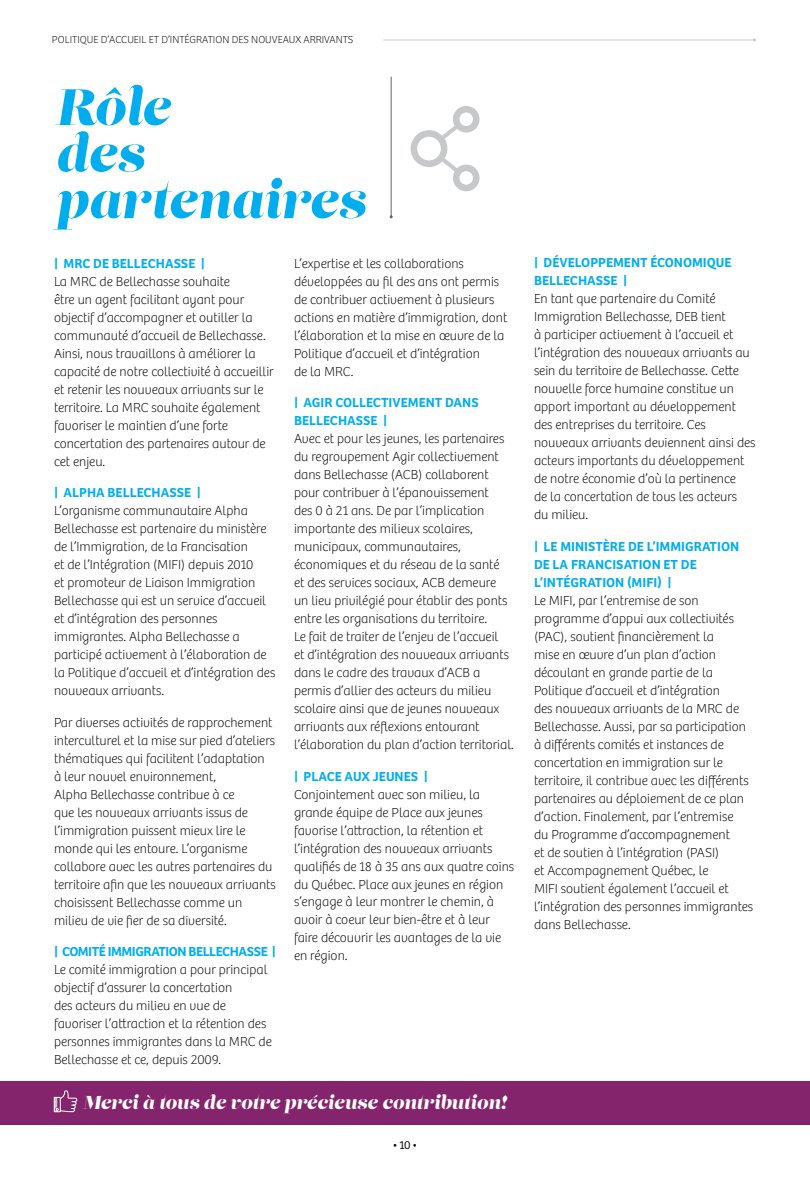
<style>
.page{position:relative;width:810px;height:1188px;background:#fff}
.page>*{position:absolute;margin:0;border:0;box-sizing:border-box;transform-origin:0 0}
.t1{font:italic 51px/46.5px "Lust Didone";color:#00aeef}
.t2{font:italic 18.6px "Lust Didone";color:#fff}
.t3{font:100 13.5px/18px "Bree";color:#000}
.t4{font:600 13.5px/18px "Bree";color:#00aeef}
.t5{font:600 13.5px "Bree";letter-spacing:-.035em;color:#00aeef}
.t6{font:300 12px "Bree";color:#000}
.t7{font:100 10.5px "Bree";color:#000}
</style>
<div class="page">
<hr style="left:383px;top:40px;width:371px;height:1px;background:#c7c8ca">
<div style="left:0;top:1081px;width:810px;height:43px;background:#84246d"></div>
<hr style="left:391px;top:77px;width:1px;height:140px;background:#636466">
<svg style="left:411px;top:106px;width:69px;height:85px"></svg>
<svg style="left:54px;top:1090px;width:23px;height:22px"></svg>
<p class="t7" style="left:52px;top:33px;width:303px">POLITIQUE D’ACCUEIL ET D’INTÉGRATION DES NOUVEAUX ARRIVANTS</p>
<h1 class="t1" style="left:57px;top:87px;width:312px">Rôle<br>des partenaires</h1>
<p class="t4" style="left:54px;top:255px;width:153px">| MRC DE BELLECHASSE |</p>
<p class="t3" style="left:54px;top:273px;width:221px">La MRC de Bellechasse souhaite<br>être un agent facilitant ayant pour objectif d’accompagner et outiller la communauté d’accueil de Bellechasse.<br>Ainsi, nous travaillons à améliorer la capacité de notre collectivité à accueillir et retenir les nouveaux arrivants sur le territoire. La MRC souhaite également favoriser le maintien d’une forte concertation des partenaires autour de cet enjeu.</p>
<p class="t4" style="left:54px;top:484px;width:148px">| ALPHA BELLECHASSE |</p>
<p class="t3" style="left:54px;top:502px;width:223px">L’organisme communautaire Alpha Bellechasse est partenaire du ministère de l’Immigration, de la Francisation<br>et de l’Intégration (MIFI) depuis 2010<br>et promoteur de Liaison Immigration Bellechasse qui est un service d’accueil et d’intégration des personnes immigrantes. Alpha Bellechasse a participé activement à l’élaboration de la Politique d’accueil et d’intégration des nouveaux arrivants.</p>
<p class="t3" style="left:54px;top:714px;width:223px">Par diverses activités de rapprochement interculturel et la mise sur pied d’ateliers thématiques qui facilitent l’adaptation<br>à leur nouvel environnement,<br>Alpha Bellechasse contribue à ce<br>que les nouveaux arrivants issus de l’immigration puissent mieux lire le monde qui les entoure. L’organisme collabore avec les autres partenaires du territoire afin que les nouveaux arrivants choisissent Bellechasse comme un milieu de vie fier de sa diversité.</p>
<p class="t5" style="left:54px;top:944px;width:223px">| COMITÉ IMMIGRATION BELLECHASSE |</p>
<p class="t3" style="left:54px;top:961px;width:219px">Le comité immigration a pour principal objectif d’assurer la concertation<br>des acteurs du milieu en vue de favoriser l’attraction et la rétention des personnes immigrantes dans la MRC de Bellechasse et ce, depuis 2009.</p>
<p class="t3" style="left:294px;top:254px;width:215px">L’expertise et les collaborations développées au fil des ans ont permis de contribuer activement à plusieurs actions en matière d’immigration, dont l’élaboration et la mise en œuvre de la Politique d’accueil et d’intégration<br>de la MRC.</p>
<p class="t4" style="left:294px;top:394px;width:186px">| AGIR COLLECTIVEMENT DANS<br>BELLECHASSE |</p>
<p class="t3" style="left:294px;top:430px;width:221px">Avec et pour les jeunes, les partenaires du regroupement Agir collectivement dans Bellechasse (ACB) collaborent pour contribuer à l’épanouissement<br>des 0 à 21 ans. De par l’implication importante des milieux scolaires, municipaux, communautaires, économiques et du réseau de la santé<br>et des services sociaux, ACB demeure un lieu privilégié pour établir des ponts entre les organisations du territoire.<br>Le fait de traiter de l’enjeu de l’accueil<br>et d’intégration des nouveaux arrivants dans le cadre des travaux d’ACB a permis d’allier des acteurs du milieu scolaire ainsi que de jeunes nouveaux arrivants aux réflexions entourant l’élaboration du plan d’action territorial.</p>
<p class="t4" style="left:294px;top:767px;width:135px">| PLACE AUX JEUNES |</p>
<p class="t3" style="left:294px;top:785px;width:222px">Conjointement avec son milieu, la grande équipe de Place aux jeunes favorise l’attraction, la rétention et l’intégration des nouveaux arrivants qualifiés de 18 à 35 ans aux quatre coins du Québec. Place aux jeunes en région s’engage à leur montrer le chemin, à avoir à coeur leur bien-être et à leur faire découvrir les avantages de la vie en région.</p>
<h2 class="t2" style="left:83px;top:1091px;width:426px">Merci à tous de votre précieuse contribution!</h2>
<p class="t6" style="left:392px;top:1138px;width:27px">• 10 •</p>
<p class="t4" style="left:534px;top:254px;width:199px">| DÉVELOPPEMENT ÉCONOMIQUE<br>BELLECHASSE |</p>
<p class="t3" style="left:534px;top:290px;width:223px">En tant que partenaire du Comité Immigration Bellechasse, DEB tient<br>à participer activement à l’accueil et l’intégration des nouveaux arrivants au sein du territoire de Bellechasse. Cette nouvelle force humaine constitue un apport important au développement des entreprises du territoire. Ces nouveaux arrivants deviennent ainsi des acteurs importants du développement de notre économie d’où la pertinence<br>de la concertation de tous les acteurs<br>du milieu.</p>
<p class="t4" style="left:534px;top:538px;width:207px">| LE MINISTÈRE DE L’IMMIGRATION<br>DE LA FRANCISATION ET DE<br>L’INTÉGRATION (MIFI) |</p>
<p class="t3" style="left:534px;top:592px;width:221px">Le MIFI, par l’entremise de son programme d’appui aux collectivités (PAC), soutient financièrement la<br>mise en œuvre d’un plan d’action découlant en grande partie de la Politique d’accueil et d’intégration<br>des nouveaux arrivants de la MRC de Bellechasse. Aussi, par sa participation à différents comités et instances de concertation en immigration sur le territoire, il contribue avec les différents partenaires au déploiement de ce plan d’action. Finalement, par l’entremise<br>du Programme d’accompagnement<br>et de soutien à l’intégration (PASI)<br>et Accompagnement Québec, le<br>MIFI soutient également l’accueil et l’intégration des personnes immigrantes dans Bellechasse.</p>
</div>
